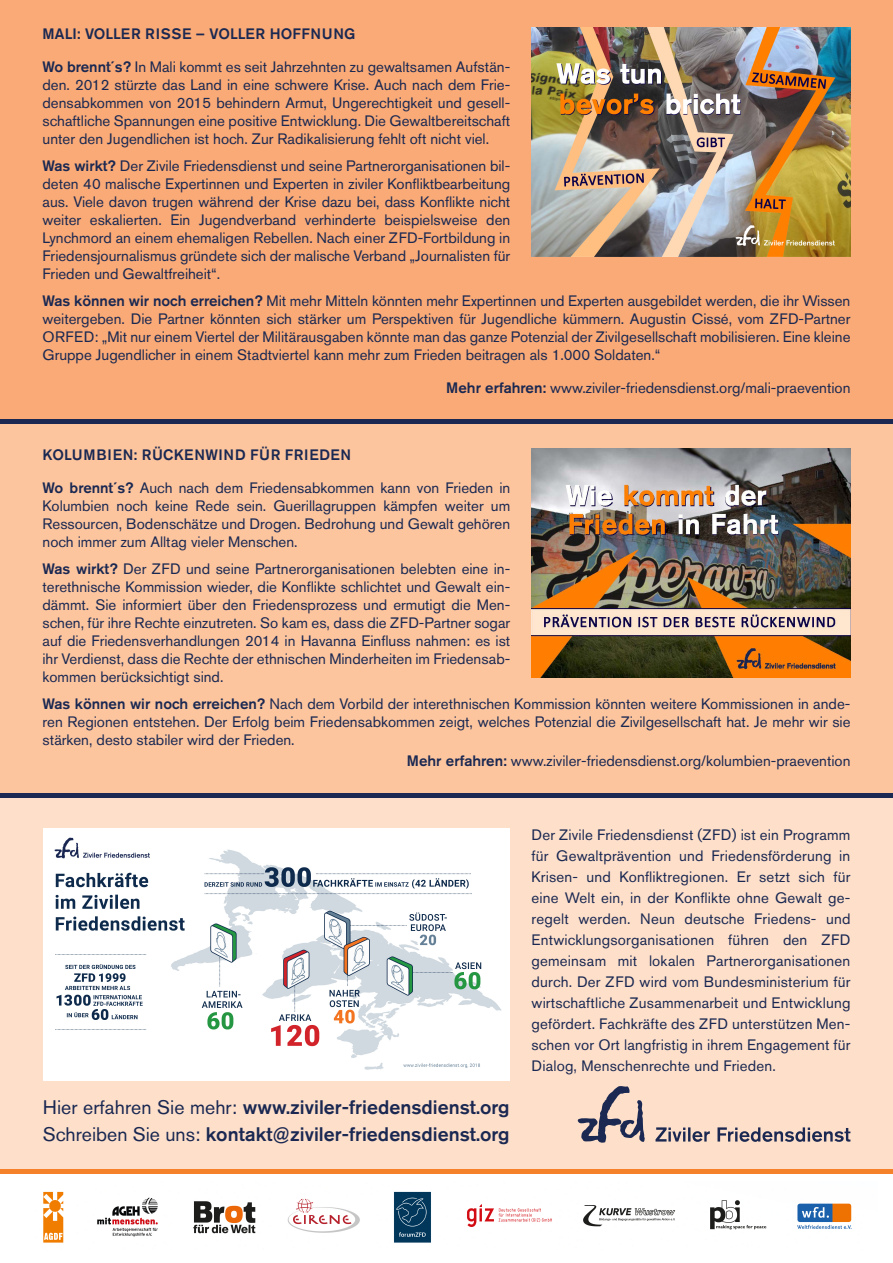
<style>
.page{position:relative;width:893px;height:1263px;background:#fff}
.page>*{position:absolute;margin:0;border:0;box-sizing:border-box;transform-origin:0 0}
.t1{font:500 19.5px/27px "Akzidenz Grotesk Pro";color:#1a2852}
.t2{font:15px/18px "Akzidenz Grotesk Pro";color:#1a2852;text-align:justify}
.t3{font:500 15px "Akzidenz Grotesk Pro";letter-spacing:.01em;color:#1a2852}
.t4{font:500 15px "Akzidenz Grotesk Pro";letter-spacing:.05em;color:#1a2852}
.s1{font-weight:500}
.s2{font-weight:400}
</style>
<div class="page">
<div style="left:0;top:0;width:893px;height:419px;background:#f9aa76"></div>
<div style="left:0;top:421px;width:893px;height:372px;background:#fcc59e"></div>
<div style="left:0;top:797px;width:893px;height:372px;background:#fee0ca"></div>
<hr style="left:0;top:419px;width:893px;height:4px;background:#1a2852">
<div style="left:0;top:1169px;width:893px;height:5px;background:#f5822b"></div>
<img style="left:531px;top:28px;width:319px;height:229px">
<img style="left:43px;top:829px;width:466px;height:251px">
<img style="left:531px;top:449px;width:319px;height:228px">
<img style="left:43px;top:1191px;width:809px;height:52px">
<svg style="left:655px;top:1127px;width:195px;height:15px"></svg>
<svg style="left:578px;top:1086px;width:67px;height:57px"></svg>
<hr style="left:0;top:793px;width:893px;height:4px;background:#1a2852">
<p class="t3" style="left:43px;top:24px;width:123px">Mali: Voller Risse</p>
<p class="t3" style="left:196px;top:24px;width:159px">– voller Hoff nung</p>
<p class="t2" style="left:43px;top:58px;width:469px"><span class="s1">Wo brennt´s?</span> In Mali kommt es seit Jahrzehnten zu gewaltsamen Aufstän&shy;den. 2012 stürzte das Land in eine schwere Krise. Auch nach dem Frie&shy;densabkommen von 2015 behindern Armut, Ungerechtigkeit und gesell&shy;schaftliche Spannungen eine positive Entwicklung. Die Gewaltbereitschaft unter den Jugendlichen ist hoch. Zur Radikalisierung fehlt oft nicht viel.</p>
<p class="t2" style="left:43px;top:157px;width:469px"><span class="s1">Was wirkt?</span> Der Zivile Friedensdienst und seine Partnerorganisationen bil&shy;deten 40 malische Expertinnen und Experten in ziviler Konfliktbearbeitung aus. Viele davon trugen während der Krise dazu bei, dass Konflikte nicht weiter eskalierten. Ein Jugendverband verhinderte beispielsweise den Lynchmord an einem ehemaligen Rebellen. Nach einer ZFD-Fortbildung in Friedensjournalismus gründete sich der malische Verband „Journalisten für Frieden und Gewaltfreiheit“.</p>
<p class="t2" style="left:43px;top:292px;width:809px"><span class="s1">Was können wir noch erreichen?</span> Mit mehr Mitteln könnten mehr Expertinnen und Experten ausgebildet werden, die ihr Wissen weitergeben. Die Partner könnten sich stärker um Perspektiven für Jugendliche kümmern. Augustin Cissé, vom ZFD-Partner ORFED: „Mit nur einem Viertel der Militärausgaben könnte man das ganze Potenzial der Zivilgesellschaft mobilisieren. Eine kleine Gruppe Jugendlicher in einem Stadtviertel kann mehr zum Frieden beitragen als 1.000 Soldaten.“</p>
<p class="t2" style="left:446px;top:379px;width:406px"><span class="s1">Mehr erfahren:</span> www.ziviler-friedensdienst.org/mali-praevention</p>
<p class="t4" style="left:43px;top:445px;width:278px">Kolumbien: Rücke nwind fü r Friede</p>
<p class="t3" style="left:340px;top:445px;width:12px">n</p>
<p class="t2" style="left:43px;top:479px;width:469px"><span class="s1">Wo brennt´s?</span> Auch nach dem Friedensabkommen kann von Frieden in Kolumbien noch keine Rede sein. Guerillagruppen kämpfen weiter um Ressourcen, Bodenschätze und Drogen. Bedrohung und Gewalt gehören noch immer zum Alltag vieler Menschen.</p>
<p class="t2" style="left:43px;top:560px;width:469px"><span class="s1">Was wirkt?</span> Der ZFD und seine Partnerorganisationen belebten eine in&shy;terethnische Kommission wieder, die Konflikte schlichtet und Gewalt ein&shy;dämmt. Sie informiert über den Friedensprozess und ermutigt die Men&shy;schen, für ihre Rechte einzutreten. So kam es, dass die ZFD-Partner sogar auf die Friedensverhandlungen 2014 in Havanna Einfluss nahmen: es ist ihr Verdienst, dass die Rechte der ethnischen Minderheiten im Friedensab&shy;kommen berücksichtigt sind.</p>
<p class="t2" style="left:43px;top:695px;width:809px"><span class="s1">Was können wir noch erreichen?</span> Nach dem Vorbild der interethnischen Kommission könnten weitere Kommissionen in ande&shy;ren Regionen entstehen. Der Erfolg beim Friedensabkommen zeigt, welches Potenzial die Zivilgesellschaft hat. Je mehr wir sie stärken, desto stabiler wird der Frieden.</p>
<p class="t2" style="left:407px;top:752px;width:445px"><span class="s1">Mehr erfahren:</span> www.ziviler-friedensdienst.org/kolumbien-praevention</p>
<h1 class="t1" style="left:43px;top:1093px;width:468px"><span class="s2">Hier erfahren Sie mehr:</span> www.ziviler-friedensdienst.org<br><span class="s2">Schreiben Sie uns:</span> kontakt@ziviler-friedensdienst.org</h1>
<p class="t2" style="left:531px;top:824px;width:320px;line-height:21px">Der Zivile Friedensdienst (ZFD) ist ein Programm für Gewaltprävention und Friedensförderung in Krisen- und Konfliktregionen. Er setzt sich für eine Welt ein, in der Konflikte ohne Gewalt ge&shy;regelt werden. Neun deutsche Friedens- und Entwicklungsorganisationen führen den ZFD gemeinsam mit lokalen Partnerorganisationen durch. Der ZFD wird vom Bundesministerium für wirtschaftliche Zusammenarbeit und Entwicklung gefördert. Fachkräfte des ZFD unterstützen Men&shy;schen vor Ort langfristig in ihrem Engagement für Dialog, Menschenrechte und Frieden.</p>
</div>
